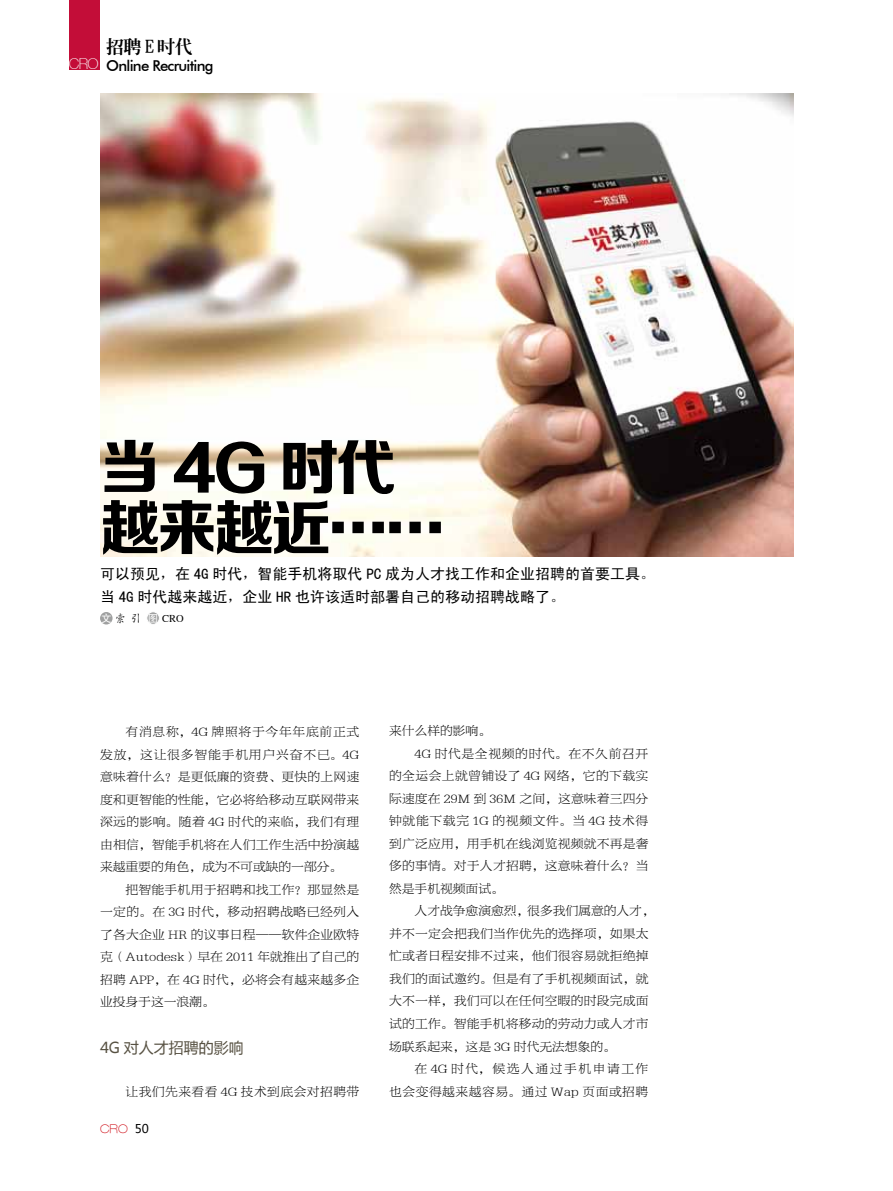
<style>
.page{position:relative;width:893px;height:1191px;background:#fff}
.page>*{position:absolute;margin:0;border:0;box-sizing:border-box;transform-origin:0 0}
.t1{font:60px/60px "FZZDHJW GB1 0";letter-spacing:-.05em;color:#000}
.t2{font:800 18px "GB Inn Ming";color:#000}
.t3{font:15px/22.5px "Sim Hei";color:#000}
.t4{font:500 15px "Futura BT";letter-spacing:-.05em;color:#000}
.t5{font:15px "Microsoft Ya Hei";color:#575142}
.t6{font:12.75px/22.5px "FZBYKSK GBK1 0";letter-spacing:.02em;color:#000;text-align:justify}
.t7{font:12.75px "FZBYKSK GBK1 0";color:#000}
.t8{font:12.75px "FZBYKSK GBK1 0";letter-spacing:.055em;color:#000}
.t9{font:12.75px "FZBYKSK GBK1 0";letter-spacing:.045em;color:#000}
.t10{font:12.75px "FZBYKSK GBK1 0";letter-spacing:.12em;color:#000}
.t11{font:100 expanded 12px "Helvetica Neue LT";color:#d0121b}
.t12{font:10.5px "CT Kai Ti SJ";color:#000}
.s1{font-family:"Helvetica Neue CE";font-weight:100;color:#fff}
.s2{font-family:"Sim Hei";color:#fff}
.s3{font-family:"Microsoft Ya Hei";font-weight:400;font-stretch:normal;color:#000}
</style>
<div class="page">
<img style="left:100px;top:94px;width:694px;height:463px">
<div style="left:69px;top:0;width:31px;height:70px;background:#c30d38"></div>
<div style="left:100px;top:612px;width:13px;height:12px;background:#9fa0a0;border-radius:50%"></div>
<div style="left:147px;top:612px;width:12px;height:12px;background:#9fa0a0;border-radius:50%"></div>
<div style="left:147px;top:611px;width:13px;height:13px;border:1px solid #fff;border-radius:50%"></div>
<h2 class="t2" style="left:106px;top:37px;width:88px">招聘 E 时代</h2>
<p class="t4" style="left:69px;top:56px;width:146px"><span class="s1">CRO</span> Online Recruiting</p>
<h1 class="t1" style="left:100px;top:441px;width:346px">当 4G 时代越来越近……</h1>
<p class="t3" style="left:100px;top:563px;width:556px">可以预见，在 4G 时代，智能手机将取代 PC 成为人才找工作和企业招聘的首要工具。当 4G 时代越来越近，企业 HR 也许该适时部署自己的移动招聘战略了。</p>
<p class="t12" style="left:101px;top:613px;width:84px"><span class="s2">文</span>索 引 <span class="s2">图</span> CRO</p>
<p class="t6" style="left:100px;top:721px;width:261px;text-indent:26px">有消息称，4G 牌照将于今年年底前正式发放，这让很多智能手机用户兴奋不已。4G意味着什么？是更低廉的资费、更快的上网速度和更智能的性能，它必将给移动互联网带来深远的影响。随着 4G 时代的来临，我们有理由相信，智能手机将在人们工作生活中扮演越来越重要的角色，成为不可或缺的一部分。</p>
<p class="t6" style="left:100px;top:878px;width:261px;text-indent:26px">把智能手机用于招聘和找工作？那显然是一定的。在 3G 时代，移动招聘战略已经列入了各大企业 HR 的议事日程——软件企业欧特克（Autodesk）早在 2011 年就推出了自己的招聘 APP，在 4G 时代，必将会有越来越多企业投身于这一浪潮。</p>
<p class="t5" style="left:100px;top:1037px;width:145px">4G 对人才招聘的影响</p>
<p class="t6" style="left:126px;top:1081px;width:235px">让我们先来看看 4G 技术到底会对招聘带</p>
<p class="t11" style="left:100px;top:1121px;width:50px">CRO <span class="s3">50</span></p>
<p class="t7" style="left:389px;top:724px;width:103px">来什么样的影响。</p>
<p class="t8" style="left:415px;top:747px;width:235px">4G 时代是全视频的时代。在不久前召开</p>
<p class="t6" style="left:389px;top:765px;width:261px">的全运会上就曾铺设了 4G 网络，它的下载实</p>
<p class="t6" style="left:389px;top:787px;width:261px">际速度在 29M 到 36M 之间，这意味着三四分</p>
<p class="t8" style="left:389px;top:814px;width:261px">钟就能下载完 1G 的视频文件。当 4G 技术得</p>
<p class="t6" style="left:389px;top:832px;width:261px">到广泛应用，用手机在线浏览视频就不再是奢</p>
<p class="t6" style="left:389px;top:855px;width:261px">侈的事情。对于人才招聘，这意味着什么？当</p>
<p class="t7" style="left:389px;top:882px;width:116px">然是手机视频面试。</p>
<p class="t7" style="left:415px;top:904px;width:242px">人才战争愈演愈烈，很多我们属意的人才，</p>
<p class="t6" style="left:389px;top:922px;width:261px">并不一定会把我们当作优先的选择项，如果太</p>
<p class="t6" style="left:389px;top:945px;width:261px">忙或者日程安排不过来，他们很容易就拒绝掉</p>
<p class="t6" style="left:389px;top:967px;width:261px">我们的面试邀约。但是有了手机视频面试，就</p>
<p class="t6" style="left:389px;top:990px;width:261px">大不一样，我们可以在任何空暇的时段完成面</p>
<p class="t6" style="left:389px;top:1012px;width:261px">试的工作。智能手机将移动的劳动力或人才市</p>
<p class="t7" style="left:389px;top:1039px;width:228px">场联系起来，这是 3G 时代无法想象的。</p>
<p class="t10" style="left:415px;top:1062px;width:235px">在 4G 时代，候选人通过手机申请工作</p>
<p class="t9" style="left:389px;top:1084px;width:261px">也会变得越来越容易。通过 Wap 页面或招聘</p>
</div>
